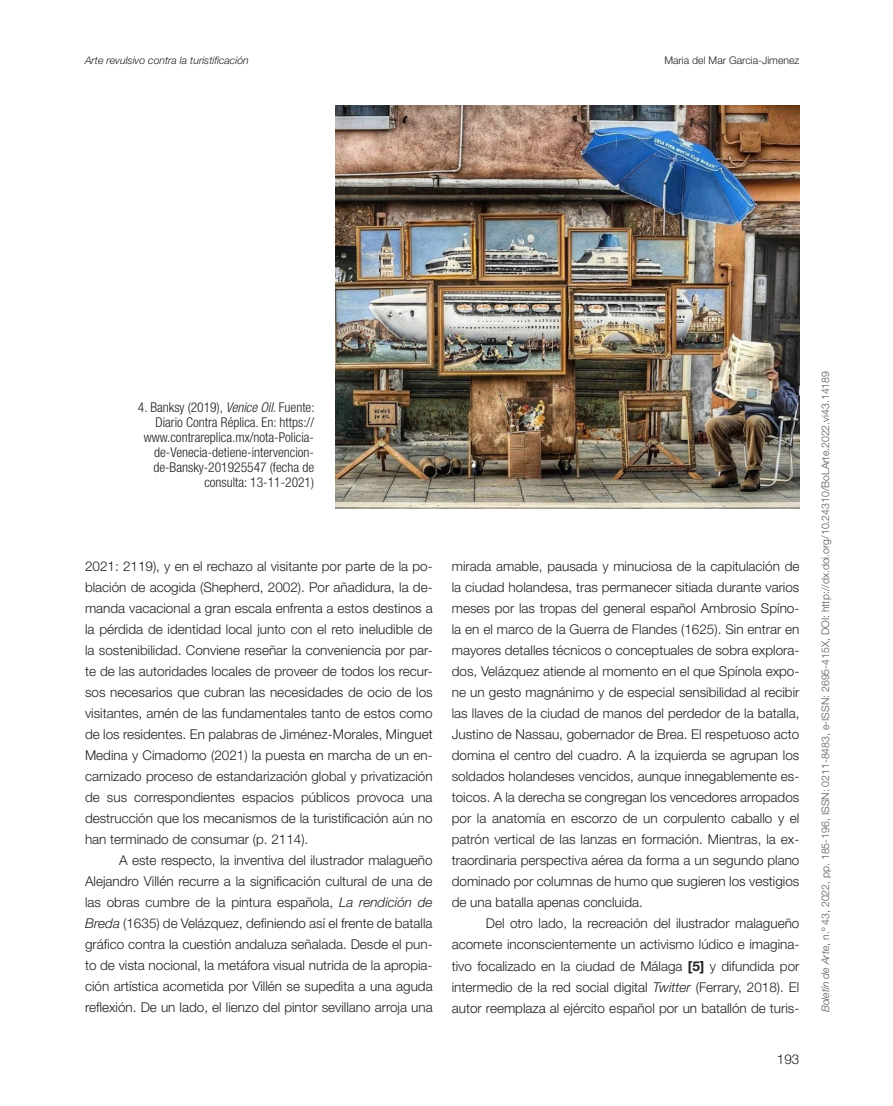
<style>
.page{position:relative;width:893px;height:1106px;background:#fff}
.page>*{position:absolute;margin:0;border:0;box-sizing:border-box;transform-origin:0 0}
.t1{font:300 13.5px/21px "Helvetica Neue LT Std";color:#231f20;text-align:justify}
.t2{font:300 condensed 13.5px/15px "Helvetica Neue LT Std";color:#231f20;text-align:right}
.t3{font:300 10.5px "Helvetica Neue LT Std";color:#57585a}
.t4{font:italic 300 10.5px "Helvetica Neue LT Std";color:#231f20}
.t5{font:300 10.5px "Helvetica Neue LT Std";color:#231f20}
.s1{font-style:italic}
.s2{font-weight:700}
</style>
<div class="page">
<img style="left:335px;top:105px;width:464px;height:403px">
<p class="t4" style="left:85px;top:54px;width:165px">Arte revulsivo contra la turistificación</p>
<p class="t5" style="left:664px;top:54px;width:136px">Maria del Mar Garcia-Jimenez</p>
<p class="t2" style="left:138px;top:399px;width:178px">4. Banksy (2019), <span class="s1">Venice Oil</span>. Fuente:<br>Diario Contra Réplica. En: https:// www.contrareplica.mx/nota-Policia&shy;de-Venecia-detiene-intervencion&shy;de-Bansky-201925547 (fecha de consulta: 13-11-2021)</p>
<p class="t1" style="left:85px;top:555px;width:349px">2021: 2119), y en el rechazo al visitante por parte de la po&shy;blación de acogida (Shepherd, 2002). Por añadidura, la de&shy;manda vacacional a gran escala enfrenta a estos destinos a la pérdida de identidad local junto con el reto ineludible de la sostenibilidad. Conviene reseñar la conveniencia por par&shy;te de las autoridades locales de proveer de todos los recur&shy;sos necesarios que cubran las necesidades de ocio de los visitantes, amén de las fundamentales tanto de estos como de los residentes. En palabras de Jiménez-Morales, Minguet Medina y Cimadomo (2021) la puesta en marcha de un en&shy;carnizado proceso de estandarización global y privatización de sus correspondientes espacios públicos provoca una destrucción que los mecanismos de la turistificación aún no han terminado de consumar (p. 2114).</p>
<p class="t1" style="left:85px;top:849px;width:349px;text-indent:34px">A este respecto, la inventiva del ilustrador malagueño Alejandro Villén recurre a la significación cultural de una de las obras cumbre de la pintura española, <span class="s1">La rendición de Breda</span> (1635) de Velázquez, definiendo así el frente de batalla gráfico contra la cuestión andaluza señalada. Desde el pun&shy;to de vista nocional, la metáfora visual nutrida de la apropia&shy;ción artística acometida por Villén se supedita a una aguda reflexión. De un lado, el lienzo del pintor sevillano arroja una</p>
<p class="t1" style="left:452px;top:555px;width:349px">mirada amable, pausada y minuciosa de la capitulación de la ciudad holandesa, tras permanecer sitiada durante varios meses por las tropas del general español Ambrosio Spíno&shy;la en el marco de la Guerra de Flandes (1625). Sin entrar en mayores detalles técnicos o conceptuales de sobra explora&shy;dos, Velázquez atiende al momento en el que Spínola expo&shy;ne un gesto magnánimo y de especial sensibilidad al recibir las llaves de la ciudad de manos del perdedor de la batalla, Justino de Nassau, gobernador de Brea. El respetuoso acto domina el centro del cuadro. A la izquierda se agrupan los soldados holandeses vencidos, aunque innegablemente es&shy;toicos. A la derecha se congregan los vencedores arropados por la anatomía en escorzo de un corpulento caballo y el patrón vertical de las lanzas en formación. Mientras, la ex&shy;traordinaria perspectiva aérea da forma a un segundo plano dominado por columnas de humo que sugieren los vestigios de una batalla apenas concluida.</p>
<p class="t1" style="left:452px;top:912px;width:349px;text-indent:34px">Del otro lado, la recreación del ilustrador malagueño acomete inconscientemente un activismo lúdico e imagina&shy;tivo focalizado en la ciudad de Málaga <span class="s2">[5]</span> y difundida por intermedio de la red social digital <span class="s1">Twitter</span> (Ferrary, 2018). El autor reemplaza al ejército español por un batallón de turis-</p>
<p class="t1" style="left:777px;top:1048px;width:24px">193</p>
<p class="t3" style="left:819px;top:1012px;width:643px;rotate:-90deg"><span class="s1">Boletín de Arte</span>, n.º 43, 2022, pp. 185-196, ISSN: 0211-8483, e-ISSN: 2695-415X, DOI: http://dx.doi.org/10.24310/BoLArte.2022.vi43.14189</p>
</div>
